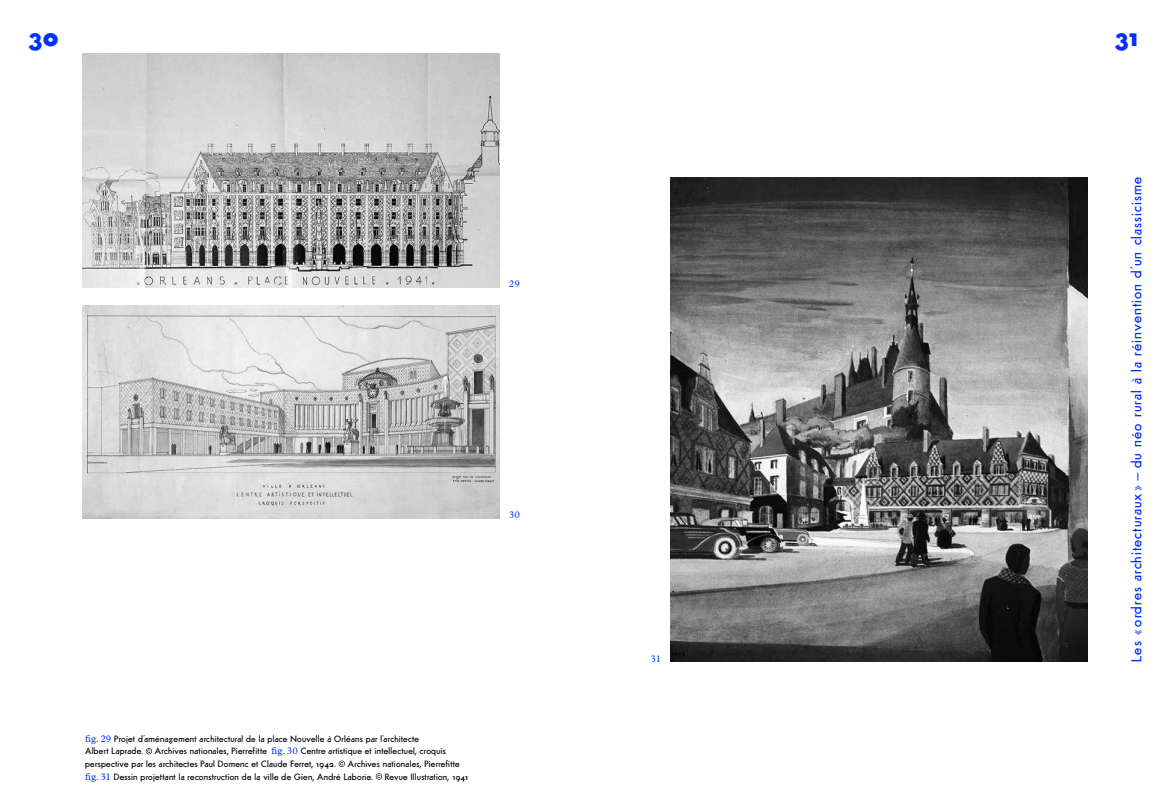
<style>
.page{position:relative;width:1170px;height:808px;background:#fff}
.page>*{position:absolute;margin:0;border:0;box-sizing:border-box;transform-origin:0 0}
.t1{font:700 23.12px "Futura Classic";color:#0032ff}
.t2{font:13.75px "Futura Classic Normal";letter-spacing:.08em;color:#0032ff}
.t3{font:10px "Plantin MT Std";color:#0032ff}
.t4{font:8.75px/12.6px "Futura Classic Normal";letter-spacing:.035em;color:#000}
.s1{font-family:"Plantin MT Std";font-size:10px;color:#0032ff}
</style>
<div class="page">
<img style="left:83px;top:54px;width:417px;height:233px">
<img style="left:83px;top:305px;width:417px;height:213px">
<img style="left:670px;top:177px;width:417px;height:484px">
<svg style="left:146px;top:748px;width:6px;height:6px"></svg>
<svg style="left:338px;top:761px;width:7px;height:6px"></svg>
<svg style="left:376px;top:773px;width:6px;height:7px"></svg>
<h1 class="t1" style="left:28px;top:23px;width:32px">30</h1>
<h1 class="t1" style="left:1114px;top:23px;width:25px">31</h1>
<p class="t3" style="left:508px;top:278px;width:13px">29</p>
<p class="t3" style="left:508px;top:509px;width:13px">30</p>
<p class="t4" style="left:85px;top:732px;width:335px"><span class="s1">fig.29</span> Projet d’aménagement architectural de la place Nouvelle à Orléans par l’architecte<br>Albert Laprade.</p>
<p class="t4" style="left:85px;top:745px;width:362px;text-indent:70px">Archives nationales, Pierrefitte <span class="s1">fig.30</span> Centre artistique et intellectuel, croquis perspective par les architectes Paul Domenc et Claude Ferret, 1942.</p>
<p class="t4" style="left:85px;top:757px;width:376px;text-indent:263px">Archives nationales, Pierrefitte <span class="s1">fig.31</span> Dessin projettant la reconstruction de la ville de Gien, André Laborie.</p>
<p class="t4" style="left:385px;top:770px;width:85px">Revue Illustration, 1941</p>
<p class="t3" style="left:650px;top:652px;width:12px">31</p>
<h2 class="t2" style="left:1128px;top:661px;width:486px;rotate:-90deg">Les « ordres architecturaux » — du néo rural à la réinvention d’un classicisme</h2>
</div>
